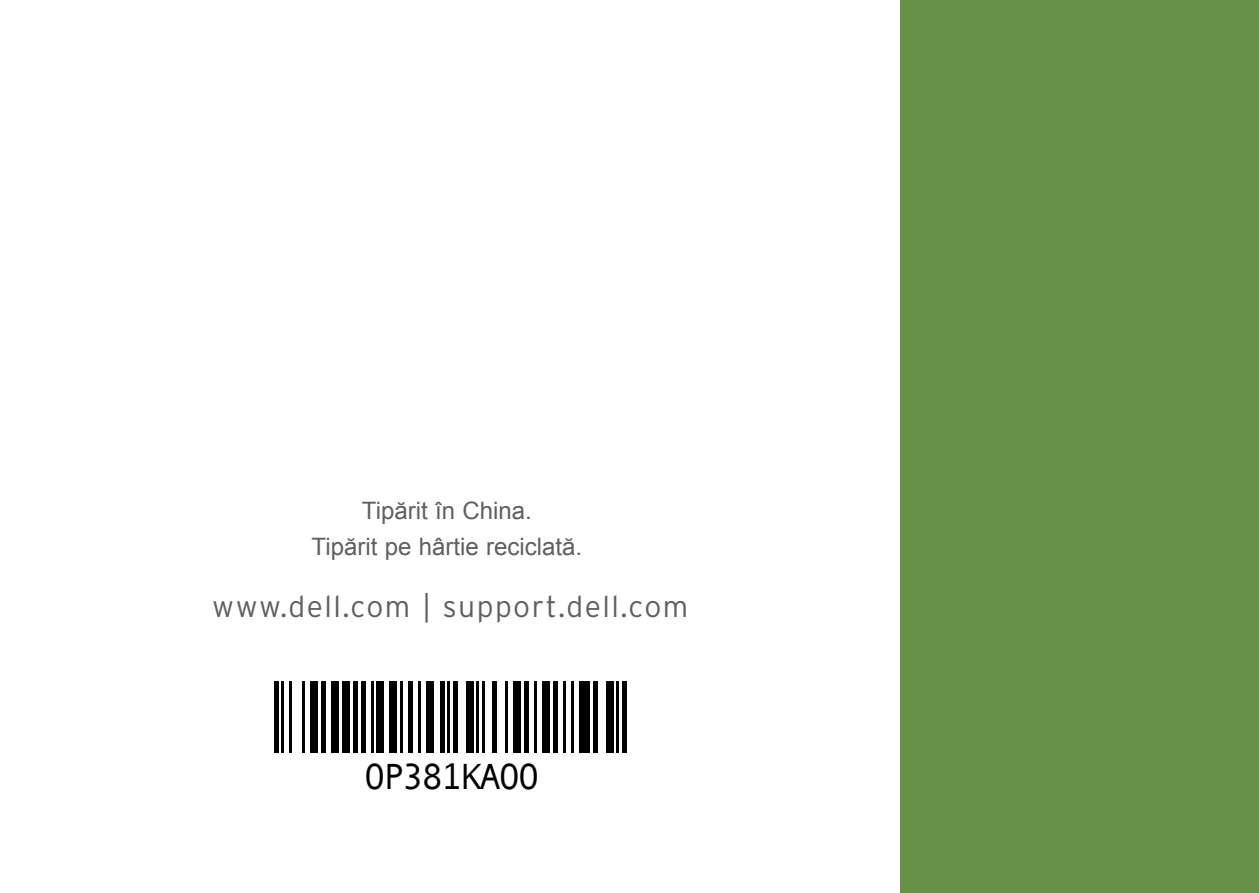
<style>
.page{position:relative;width:1259px;height:893px;background:#fff}
.page>*{position:absolute;margin:0;border:0;box-sizing:border-box;transform-origin:0 0}
.t1{font:36.6px "Monotypecom";letter-spacing:-.075em;color:#000}
.t2{font:300 30px "Interstate";letter-spacing:.05em;color:#5f5f62}
.t3{font:24px/36px "Arial";color:#5f5f62;text-align:center}
</style>
<div class="page">
<div style="left:900px;top:0;width:359px;height:893px;background:#669046"></div>
<hr style="left:274px;top:681px;width:4px;height:72px;background:#000">
<hr style="left:281px;top:681px;width:3px;height:72px;background:#000">
<hr style="left:289px;top:681px;width:3px;height:72px;background:#000">
<hr style="left:303px;top:681px;width:2px;height:72px;background:#000">
<div style="left:310px;top:681px;width:8px;height:72px;background:#000"></div>
<div style="left:321px;top:681px;width:5px;height:72px;background:#000"></div>
<div style="left:331px;top:681px;width:8px;height:72px;background:#000"></div>
<div style="left:342px;top:681px;width:8px;height:72px;background:#000"></div>
<hr style="left:353px;top:681px;width:4px;height:72px;background:#000">
<div style="left:360px;top:681px;width:5px;height:72px;background:#000"></div>
<hr style="left:371px;top:681px;width:2px;height:72px;background:#000">
<div style="left:376px;top:681px;width:8px;height:72px;background:#000"></div>
<div style="left:390px;top:681px;width:7px;height:72px;background:#000"></div>
<hr style="left:400px;top:681px;width:2px;height:72px;background:#000">
<div style="left:408px;top:681px;width:5px;height:72px;background:#000"></div>
<hr style="left:419px;top:681px;width:2px;height:72px;background:#000">
<div style="left:426px;top:681px;width:8px;height:72px;background:#000"></div>
<hr style="left:440px;top:681px;width:4px;height:72px;background:#000">
<hr style="left:447px;top:681px;width:3px;height:72px;background:#000">
<div style="left:453px;top:681px;width:5px;height:72px;background:#000"></div>
<div style="left:466px;top:681px;width:7px;height:72px;background:#000"></div>
<hr style="left:476px;top:681px;width:3px;height:72px;background:#000">
<hr style="left:482px;top:681px;width:2px;height:72px;background:#000">
<div style="left:492px;top:681px;width:5px;height:72px;background:#000"></div>
<hr style="left:506px;top:681px;width:2px;height:72px;background:#000">
<div style="left:513px;top:681px;width:8px;height:72px;background:#000"></div>
<div style="left:524px;top:681px;width:5px;height:72px;background:#000"></div>
<hr style="left:535px;top:681px;width:2px;height:72px;background:#000">
<div style="left:543px;top:681px;width:7px;height:72px;background:#000"></div>
<div style="left:553px;top:681px;width:5px;height:72px;background:#000"></div>
<hr style="left:563px;top:681px;width:3px;height:72px;background:#000">
<hr style="left:571px;top:681px;width:3px;height:72px;background:#000">
<div style="left:579px;top:681px;width:10px;height:72px;background:#000"></div>
<div style="left:592px;top:681px;width:5px;height:72px;background:#000"></div>
<div style="left:606px;top:681px;width:7px;height:72px;background:#000"></div>
<hr style="left:616px;top:681px;width:3px;height:72px;background:#000">
<hr style="left:622px;top:681px;width:4px;height:72px;background:#000">
<p class="t3" style="left:311px;top:493px;width:272px">Tipărit în China.<br>Tipărit pe hârtie reciclată.</p>
<p class="t2" style="left:212px;top:590px;width:477px">www.dell.com | support.dell.com</p>
<h1 class="t1" style="left:364px;top:752px;width:177px">0P381KA00</h1>
</div>
